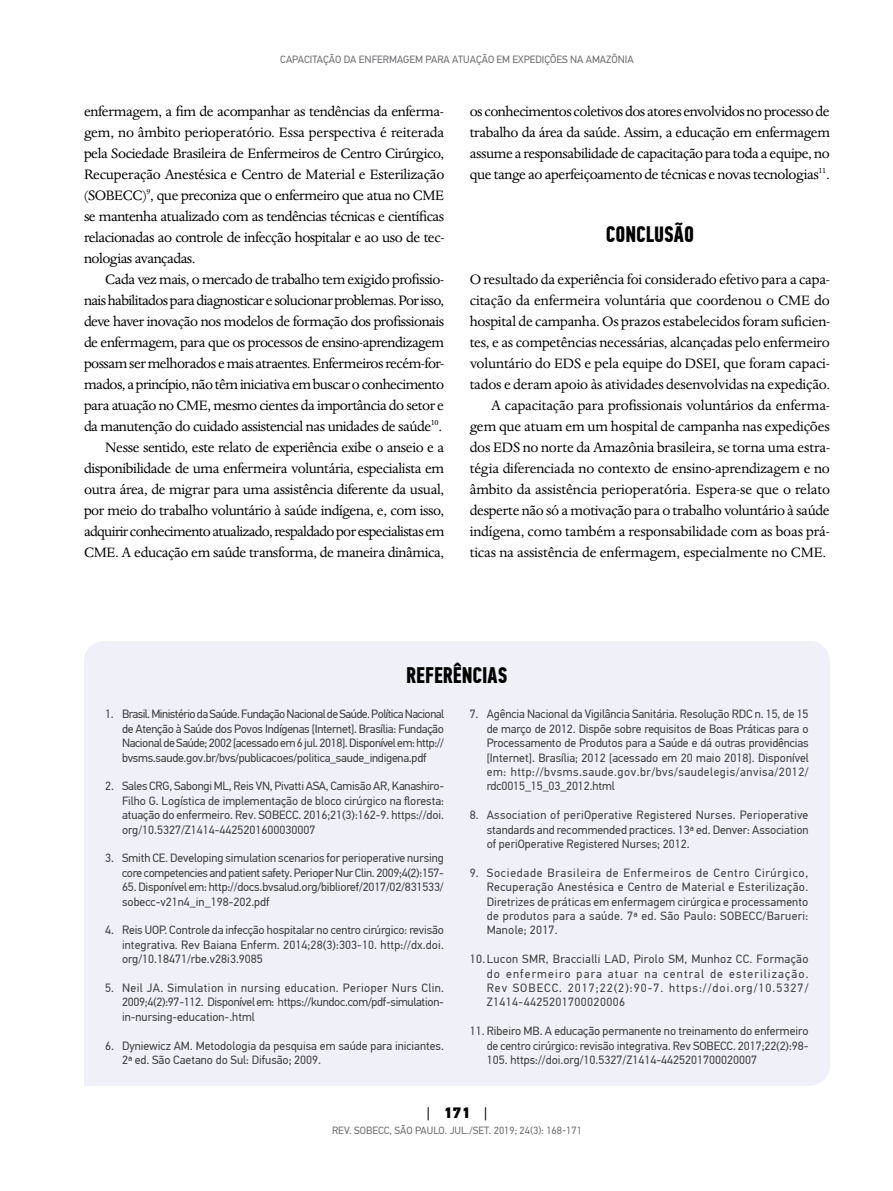
<style>
.page{position:relative;width:893px;height:1191px;background:#fff}
.page>*{position:absolute;margin:0;border:0;box-sizing:border-box;transform-origin:0 0}
.t1{font:700 22.5px "PF Din Text Comp Pro";color:#000}
.t2{font:15.75px/21px "Dante MT Std";letter-spacing:-.025em;color:#000;text-align:justify}
.t3{font:900 15px "PF Din Text Pro";color:#000}
.t4{font:12px/14.4px "PF Din Text Pro";color:#414042;text-align:justify}
.t5{font:10.5px "PF Din Text Pro";color:#6d6e71}
.s1{font-weight:400}
</style>
<div class="page">
<div style="left:84px;top:641px;width:746px;height:445px;background:#eff0f8"></div>
<p class="t5" style="left:280px;top:53px;width:355px">CAPACITAÇÃO DA ENFERMAGEM PARA ATUAÇÃO EM EXPEDIÇÕES NA AMAZÔNIA</p>
<p class="t2" style="left:84px;top:100px;width:362px">enfermagem, a fim de acompanhar as tendências da enferma&shy;gem, no âmbito perioperatório. Essa perspectiva é reiterada pela Sociedade Brasileira de Enfermeiros de Centro Cirúrgico, Recuperação Anestésica e Centro de Material e Esterilização (SOBECC)<sup>9</sup>, que preconiza que o enfermeiro que atua no CME se mantenha atualizado com as tendências técnicas e científicas relacionadas ao controle de infecção hospitalar e ao uso de tec&shy;nologias avançadas.</p>
<p class="t2" style="left:84px;top:268px;width:362px;text-align:right">Cada vez mais, o mercado de trabalho tem exigido profissio&shy;nais habilitados para diagnosticar e solucionar problemas. Por isso, deve haver inovação nos modelos de formação dos profissionais de enfermagem, para que os processos de ensino-aprendizagem possam ser melhorados e mais atraentes. Enfermeiros recém-for&shy;mados, a princípio, não têm iniciativa em buscar o conhecimento para atuação no CME, mesmo cientes da importância do setor e da manutenção do cuidado assistencial nas unidades de saúde<sup>10</sup>.<br>Nesse sentido, este relato de experiência exibe o anseio e a disponibilidade de uma enfermeira voluntária, especialista em outra área, de migrar para uma assistência diferente da usual, por meio do trabalho voluntário à saúde indígena, e, com isso, adquirir conhecimento atualizado, respaldado por especialistas em CME. A educação em saúde transforma, de maneira dinâmica,</p>
<p class="t2" style="left:470px;top:100px;width:362px">os conhecimentos coletivos dos atores envolvidos no processo de trabalho da área da saúde. Assim, a educação em enfermagem assume a responsabilidade de capacitação para toda a equipe, no que tange ao aperfeiçoamento de técnicas e novas tecnologias<sup>11</sup>.</p>
<h1 class="t1" style="left:606px;top:220px;width:90px">CONCLUSÃO</h1>
<p class="t2" style="left:470px;top:268px;width:362px;text-align:right">O resultado da experiência foi considerado efetivo para a capa&shy;citação da enfermeira voluntária que coordenou o CME do hospital de campanha. Os prazos estabelecidos foram suficien&shy;tes, e as competências necessárias, alcançadas pelo enfermeiro voluntário do EDS e pela equipe do DSEI, que foram capaci&shy;tados e deram apoio às atividades desenvolvidas na expedição.<br>A capacitação para profissionais voluntários da enferma&shy;gem que atuam em um hospital de campanha nas expedições dos EDS no norte da Amazônia brasileira, se torna uma estra&shy;tégia diferenciada no contexto de ensino-aprendizagem e no âmbito da assistência perioperatória. Espera-se que o relato desperte não só a motivação para o trabalho voluntário à saúde indígena, como também a responsabilidade com as boas prá&shy;ticas na assistência de enfermagem, especialmente no CME.</p>
<h1 class="t1" style="left:406px;top:661px;width:103px">REFERÊNCIAS</h1>
<p class="t4" style="left:122px;top:707px;width:324px;text-indent:-17px">1. Brasil. Ministério da Saúde. Fundação Nacional de Saúde. Política Nacional de Atenção à Saúde dos Povos Indígenas [Internet]. Brasília: Fundação Nacional de Saúde; 2002 [acessado em 6 jul. 2018]. Disponível em: http:// bvsms.saude.gov.br/bvs/publicacoes/politica_saude_indigena.pdf</p>
<p class="t4" style="left:122px;top:779px;width:324px;text-indent:-17px">2. Sales CRG, Sabongi ML, Reis VN, Pivatti ASA, Camisão AR, Kanashiro-Filho G. Logística de implementação de bloco cirúrgico na floresta: atuação do enfermeiro. Rev. SOBECC. 2016;21(3):162-9. https://doi. org/10.5327/Z1414-4425201600030007</p>
<p class="t4" style="left:105px;top:851px;width:340px;text-align:right">3. Smith CE. Developing simulation scenarios for perioperative nursing core competencies and patient safety. Perioper Nur Clin. 2009;4(2):157-</p>
<p class="t4" style="left:122px;top:880px;width:323px">65. Disponível em: http://docs.bvsalud.org/biblioref/2017/02/831533/ sobecc-v21n4_in_198-202.pdf</p>
<p class="t4" style="left:122px;top:923px;width:324px;text-indent:-17px">4. Reis UOP. Controle da infecção hospitalar no centro cirúrgico: revisão integrativa. Rev Baiana Enferm. 2014;28(3):303-10. http://dx.doi. org/10.18471/rbe.v28i3.9085</p>
<p class="t4" style="left:122px;top:980px;width:324px;text-indent:-17px">5. Neil JA. Simulation in nursing education. Perioper Nurs Clin.<br>2009;4(2):97-112. Disponível em: https://kundoc.com/pdf-simulation&shy;in-nursing-education-.html</p>
<p class="t4" style="left:122px;top:1038px;width:323px;text-indent:-17px">6. Dyniewicz AM. Metodologia da pesquisa em saúde para iniciantes.<br>2ª ed. São Caetano do Sul: Difusão; 2009.</p>
<p class="t4" style="left:487px;top:707px;width:324px;text-indent:-17px">7. Agência Nacional da Vigilância Sanitária. Resolução RDC n. 15, de 15 de março de 2012. Dispõe sobre requisitos de Boas Práticas para o Processamento de Produtos para a Saúde e dá outras providências [Internet]. Brasília; 2012 [acessado em 20 maio 2018]. Disponível em: http://bvsms.saude.gov.br/bvs/saudelegis/anvisa/2012/ rdc0015_15_03_2012.html</p>
<p class="t4" style="left:487px;top:808px;width:323px;text-indent:-17px">8. Association of periOperative Registered Nurses. Perioperative standards and recommended practices. 13ª ed. Denver: Association of periOperative Registered Nurses; 2012.</p>
<p class="t4" style="left:487px;top:865px;width:323px;text-indent:-17px">9. Sociedade Brasileira de Enfermeiros de Centro Cirúrgico, Recuperação Anestésica e Centro de Material e Esterilização.<br>Diretrizes de práticas em enfermagem cirúrgica e processamento de produtos para a saúde. 7ª ed. São Paulo: SOBECC/Barueri:<br>Manole; 2017.</p>
<p class="t4" style="left:487px;top:952px;width:323px;text-indent:-17px">10.Lucon SMR, Braccialli LAD, Pirolo SM, Munhoz CC. Formação do enfermeiro para atuar na central de esterilização.<br>Rev SOBECC. 2017;22(2):90-7. https://doi.org/10.5327/ Z1414-4425201700020006</p>
<p class="t4" style="left:487px;top:1024px;width:323px;text-indent:-17px">11. Ribeiro MB. A educação permanente no treinamento do enfermeiro de centro cirúrgico: revisão integrativa. Rev SOBECC. 2017;22(2):98- 105. https://doi.org/10.5327/Z1414-4425201700020007</p>
<p class="t3" style="left:427px;top:1102px;width:62px"><span class="s1">|</span> 171 <span class="s1">|</span></p>
<p class="t5" style="left:332px;top:1124px;width:251px">REV. SOBECC, SÃO PAULO. JUL./SET. 2019; 24(3): 168-171</p>
</div>
